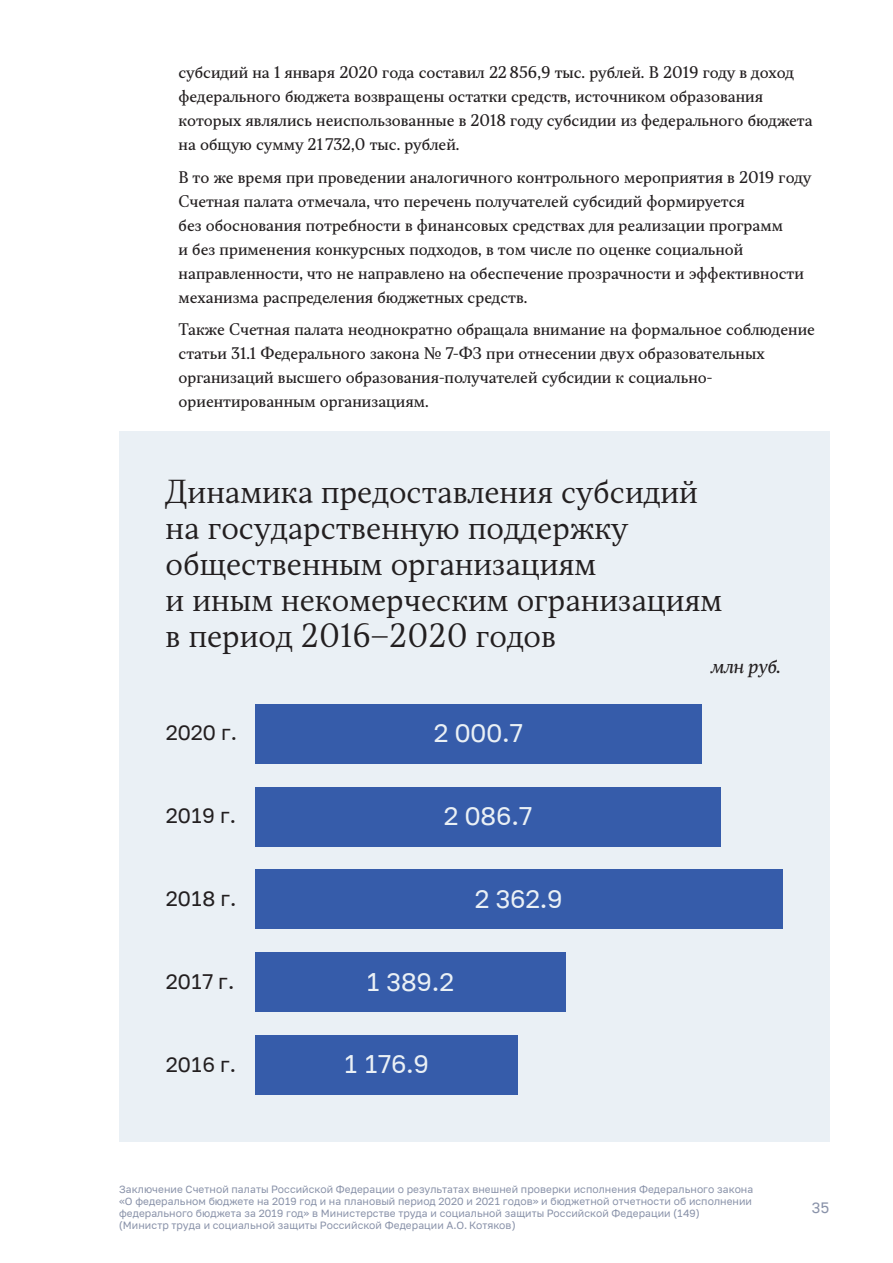
<style>
.page{position:relative;width:893px;height:1263px;background:#fff}
.page>*{position:absolute;margin:0;border:0;box-sizing:border-box;transform-origin:0 0}
.t1{font:300 30px/36px "TT Jenevers";color:#231f20}
.t2{font:25.5px "PT Russia Text";color:#eaf0f5}
.t3{font:21px "PT Russia Text";color:#231f20}
.t4{font:italic 18px "TT Jenevers";color:#231f20}
.Текст___Абзац{font:15px/24px "TT Jenevers";color:#231f20}
.t5{font:15px "PT Russia Text";color:#8992a9}
.t6{font:10.5px/12px "PT Russia Text";letter-spacing:.005em;color:#8992a9}
</style>
<div class="page">
<div style="left:119px;top:432px;width:710px;height:710px;background:#eaf0f5"></div>
<div style="left:255px;top:704px;width:447px;height:59px;background:#365caa"></div>
<div style="left:255px;top:787px;width:466px;height:59px;background:#365caa"></div>
<div style="left:255px;top:870px;width:527px;height:59px;background:#365caa"></div>
<div style="left:255px;top:952px;width:310px;height:60px;background:#365caa"></div>
<div style="left:255px;top:1035px;width:263px;height:60px;background:#365caa"></div>
<p class="Текст___Абзац" style="left:179px;top:61px;width:636px">субсидий на 1 января 2020 года составил 22 856,9 тыс. рублей. В 2019 году в доход федерального бюджета возвращены остатки средств, источником образования которых являлись неиспользованные в 2018 году субсидии из федерального бюджета на общую сумму 21 732,0 тыс. рублей.</p>
<p class="Текст___Абзац" style="left:179px;top:165px;width:634px">В то же время при проведении аналогичного контрольного мероприятия в 2019 году Счетная палата отмечала, что перечень получателей субсидий формируется<br>без обоснования потребности в финансовых средствах для реализации программ<br>и без применения конкурсных подходов, в том числе по оценке социальной направленности, что не направлено на обеспечение прозрачности и эффективности механизма распределения бюджетных средств.</p>
<p class="Текст___Абзац" style="left:179px;top:318px;width:638px">Также Счетная палата неоднократно обращала внимание на формальное соблюдение статьи 31.1 Федерального закона № 7‑ФЗ при отнесении двух образовательных организаций высшего образования-получателей субсидии к социально&shy;ориентированным организациям.</p>
<p class="t1" style="left:166px;top:474px;width:558px">Динамика предоставления субсидий на государственную поддержку общественным организациям<br>и иным некомерческим огранизациям в период 2016–2020 годов</p>
<p class="t4" style="left:711px;top:654px;width:71px">млн руб.</p>
<p class="t3" style="left:166px;top:721px;width:73px">2020 г.</p>
<p class="t2" style="left:434px;top:718px;width:90px">2 000.7</p>
<p class="t3" style="left:166px;top:804px;width:72px">2019 г.</p>
<p class="t2" style="left:444px;top:801px;width:90px">2 086.7</p>
<p class="t3" style="left:166px;top:887px;width:72px">2018 г.</p>
<p class="t2" style="left:475px;top:884px;width:89px">2 362.9</p>
<p class="t3" style="left:166px;top:970px;width:70px">2017 г.</p>
<p class="t2" style="left:366px;top:967px;width:89px">1 389.2</p>
<p class="t3" style="left:166px;top:1052px;width:72px">2016 г.</p>
<p class="t2" style="left:344px;top:1050px;width:87px">1 176.9</p>
<p class="t6" style="left:119px;top:1183px;width:636px">Заключение Счетной палаты Российской Федерации о результатах внешней проверки исполнения Федерального закона «О федеральном бюджете на 2019 год и на плановый период 2020 и 2021 годов» и бюджетной отчетности об исполнении федерального бюджета за 2019 год» в Министерстве труда и социальной защиты Российской Федерации (149)<br>(Министр труда и социальной защиты Российской Федерации А.О. Котяков)</p>
<p class="t5" style="left:812px;top:1199px;width:19px">35</p>
</div>
